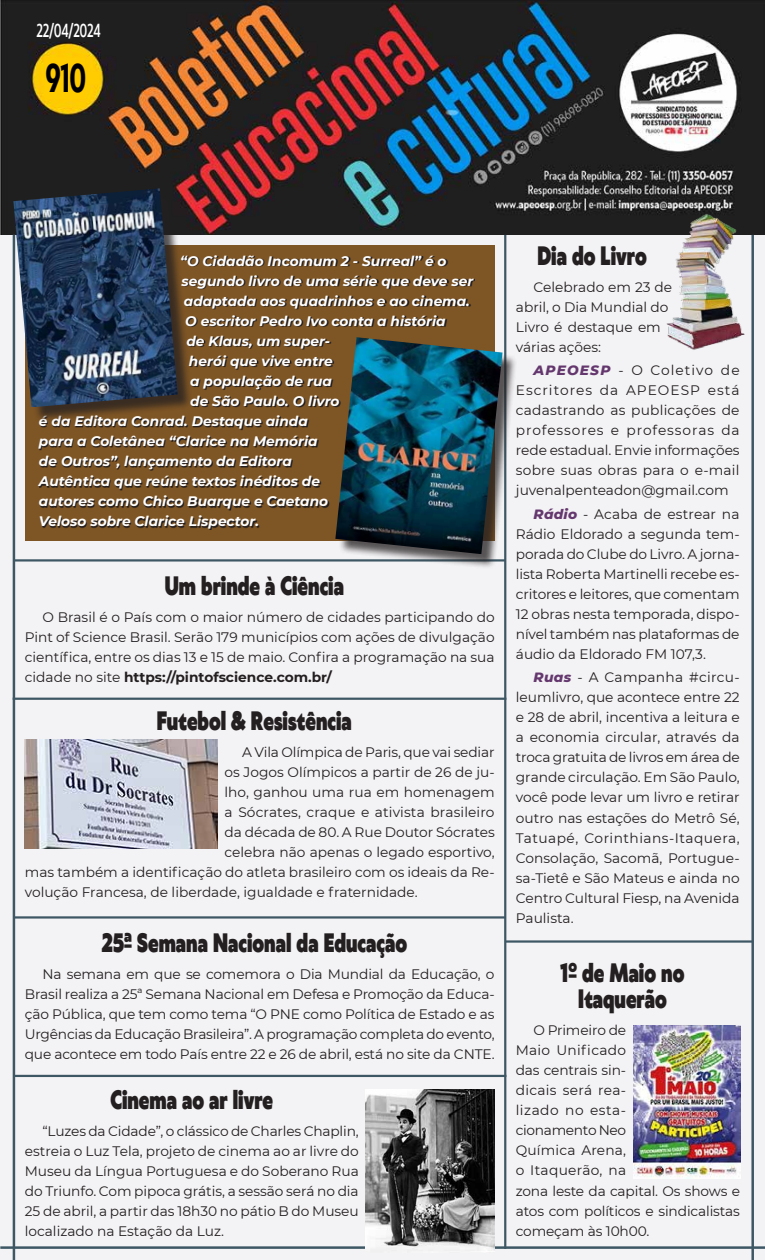
<style>
.page{position:relative;width:765px;height:1260px;background:#fff}
.page>*{position:absolute;margin:0;border:0;box-sizing:border-box;transform-origin:0 0}
.t1{font:700 37.5px "Klein Condensed";color:#000;scale:.75 1}
.t2{font:900 25px/26.2px "Klein";color:#231f20;text-align:center;scale:.75 1}
.t3{font:500 17.5px "Klein Condensed";color:#fff;scale:.75 1}
.t4{font:13.75px/20px "Montserrat";color:#231f20;text-align:justify}
.t5{font:italic 700 13.75px "Montserrat";color:#fff}
.s1{font-weight:700}
.s2{font-weight:800;font-style:italic;color:#64386e}
</style>
<div class="page">
<div style="left:0;top:216px;width:765px;height:1044px;background:#f3f2f4"></div>
<img style="left:0;top:0;width:765px;height:235px">
<hr style="left:0;top:1246px;width:765px;height:3px;background:#3e5765">
<hr style="left:751px;top:235px;width:3px;height:1025px;background:#3e5765">
<hr style="left:13px;top:235px;width:2px;height:1025px;background:#3e5765">
<hr style="left:14px;top:559px;width:491px;height:3px;background:#3e5765">
<hr style="left:13px;top:698px;width:493px;height:2px;background:#3e5765">
<hr style="left:13px;top:916px;width:492px;height:3px;background:#3e5765">
<hr style="left:505px;top:940px;width:248px;height:3px;background:#3e5765">
<hr style="left:14px;top:1075px;width:492px;height:2px;background:#3e5765">
<hr style="left:504px;top:235px;width:2px;height:1014px;background:#3e5765">
<div style="left:25px;top:245px;width:470px;height:296px;background:#7e5525"></div>
<svg style="left:39px;top:256px;width:436px;height:274px"></svg>
<img style="left:654px;top:211px;width:97px;height:139px">
<img style="left:633px;top:1026px;width:107px;height:152px">
<img style="left:366px;top:1089px;width:129px;height:163px">
<img style="left:25px;top:740px;width:193px;height:109px">
<div style="left:16px;top:191px;width:177px;height:231px;background:#231f20;opacity:.75"></div>
<img style="left:13px;top:188px;width:165px;height:219px">
<div style="left:338px;top:340px;width:180px;height:229px;background:#231f20;opacity:.75"></div>
<img style="left:335px;top:337px;width:168px;height:217px">
<p class="t3" style="left:37px;top:18px;width:87px">22/04/2024</p>
<h1 class="t1" style="left:46px;top:50px;width:55px">910</h1>
<p class="t5" style="left:180px;top:251px;width:268px">“O Cidadão Incomum 2 - Surreal” é o</p>
<p class="t5" style="left:181px;top:271px;width:293px">segundo livro de uma série que deve ser</p>
<p class="t5" style="left:184px;top:291px;width:287px">adaptada aos quadrinhos e ao cinema.</p>
<p class="t5" style="left:185px;top:311px;width:262px">O escritor Pedro Ivo conta a história</p>
<p class="t5" style="left:186px;top:331px;width:145px">de Klaus, um super-</p>
<p class="t5" style="left:189px;top:351px;width:145px">herói que vive entre</p>
<p class="t5" style="left:190px;top:371px;width:143px">a população de rua</p>
<p class="t5" style="left:190px;top:391px;width:151px">de São Paulo. O livro</p>
<p class="t5" style="left:39px;top:411px;width:270px">é da Editora Conrad. Destaque ainda</p>
<p class="t5" style="left:39px;top:431px;width:280px">para a Coletânea “Clarice na Memória</p>
<p class="t5" style="left:39px;top:451px;width:254px">de Outros”, lançamento da Editora</p>
<p class="t5" style="left:39px;top:471px;width:283px">Autêntica que reúne textos inéditos de</p>
<p class="t5" style="left:39px;top:491px;width:291px">autores como Chico Buarque e Caetano</p>
<p class="t5" style="left:39px;top:511px;width:222px">Veloso sobre Clarice Lispector.</p>
<h2 class="t2" style="left:165px;top:572px;width:240px">Um brinde à Ciência</h2>
<p class="t4" style="left:25px;top:607px;width:471px;text-indent:18px">O Brasil é o País com o maior número de cidades participando do Pint of Science Brasil. Serão 179 municípios com ações de divulgação científica, entre os dias 13 e 15 de maio. Confira a programação na sua cidade no site <span class="s1">https://pintofscience.com.br/</span></p>
<h2 class="t2" style="left:157px;top:706px;width:261px">Futebol &amp; Resistência</h2>
<p class="t4" style="left:242px;top:742px;width:254px">A Vila Olímpica de Paris, que vai sediar</p>
<p class="t4" style="left:225px;top:762px;width:272px">os Jogos Olímpicos a partir de 26 de ju-</p>
<p class="t4" style="left:225px;top:782px;width:272px">lho, ganhou uma rua em homenagem</p>
<p class="t4" style="left:225px;top:802px;width:271px">a Sócrates, craque e ativista brasileiro</p>
<p class="t4" style="left:225px;top:822px;width:272px">da década de 80. A Rue Doutor Sócrates</p>
<p class="t4" style="left:225px;top:842px;width:272px">celebra não apenas o legado esportivo,</p>
<p class="t4" style="left:25px;top:862px;width:471px">mas também a identificação do atleta brasileiro com os ideais da Re-</p>
<p class="t4" style="left:25px;top:882px;width:394px">volução Francesa, de liberdade, igualdade e fraternidade.</p>
<h2 class="t2" style="left:102px;top:929px;width:409px">25ª Semana Nacional da Educação</h2>
<p class="t4" style="left:25px;top:964px;width:471px;text-indent:18px">Na semana em que se comemora o Dia Mundial da Educação, o Brasil realiza a 25ª Semana Nacional em Defesa e Promoção da Educa&shy;ção Pública, que tem como tema “O PNE como Política de Estado e as Urgências da Educação Brasileira”. A programação completa do evento, que acontece em todo País entre 22 e 26 de abril, está no site da CNTE.</p>
<h2 class="t2" style="left:110px;top:1085px;width:218px">Cinema ao ar livre</h2>
<p class="t4" style="left:25px;top:1120px;width:336px;text-indent:18px">“Luzes da Cidade”, o clássico de Charles Chaplin, estreia o Luz Tela, projeto de cinema ao ar livre do Museu da Língua Portuguesa e do Soberano Rua do Triunfo. Com pipoca grátis, a sessão será no dia 25 de abril, a partir das 18h30 no pátio B do Museu localizado na Estação da Luz.</p>
<h2 class="t2" style="left:537px;top:241px;width:147px">Dia do Livro</h2>
<p class="t4" style="left:516px;top:276px;width:158px;text-align:left;text-indent:18px">Celebrado em 23 de abril, o Dia Mundial do<br>Livro é destaque em várias ações:</p>
<p class="t4" style="left:516px;top:360px;width:225px;text-indent:18px"><span class="s2">APEOESP</span> - O Coletivo de Escritores da APEOESP está cadastrando as publicações de professores e professoras da rede estadual. Envie informações sobre suas obras para o e-mail juvenalpenteadon@gmail.com</p>
<p class="t4" style="left:516px;top:504px;width:225px;text-indent:18px"><span class="s2">Rádio</span> - Acaba de estrear na Rádio Eldorado a segunda tem&shy;porada do Clube do Livro. A jorna&shy;lista Roberta Martinelli recebe es&shy;critores e leitores, que comentam 12 obras nesta temporada, dispo&shy;nível também nas plataformas de áudio da Eldorado FM 107,3.</p>
<p class="t4" style="left:516px;top:667px;width:225px;text-indent:18px"><span class="s2">Ruas</span> - A Campanha #circu&shy;leumlivro, que acontece entre 22 e 28 de abril, incentiva a leitura e a economia circular, através da troca gratuita de livros em área de grande circulação. Em São Paulo, você pode levar um livro e retirar outro nas estações do Metrô Sé, Tatuapé, Corinthians-Itaquera, Consolação, Sacomã, Portugue&shy;sa-Tietê e São Mateus e ainda no Centro Cultural Fiesp, na Avenida Paulista.</p>
<h2 class="t2" style="left:561px;top:959px;width:167px">1º de Maio no<br>Itaquerão</h2>
<p class="t4" style="left:516px;top:1020px;width:226px;text-align:left;text-indent:18px">O Primeiro de<br>Maio Unificado<br>das centrais sin-<br>dicais será rea-<br>lizado no esta-<br>cionamento Neo<br>Química Arena,<br>o Itaquerão, na<br>zona leste da capital. Os shows e atos com políticos e sindicalistas começam às 10h00.</p>
</div>
